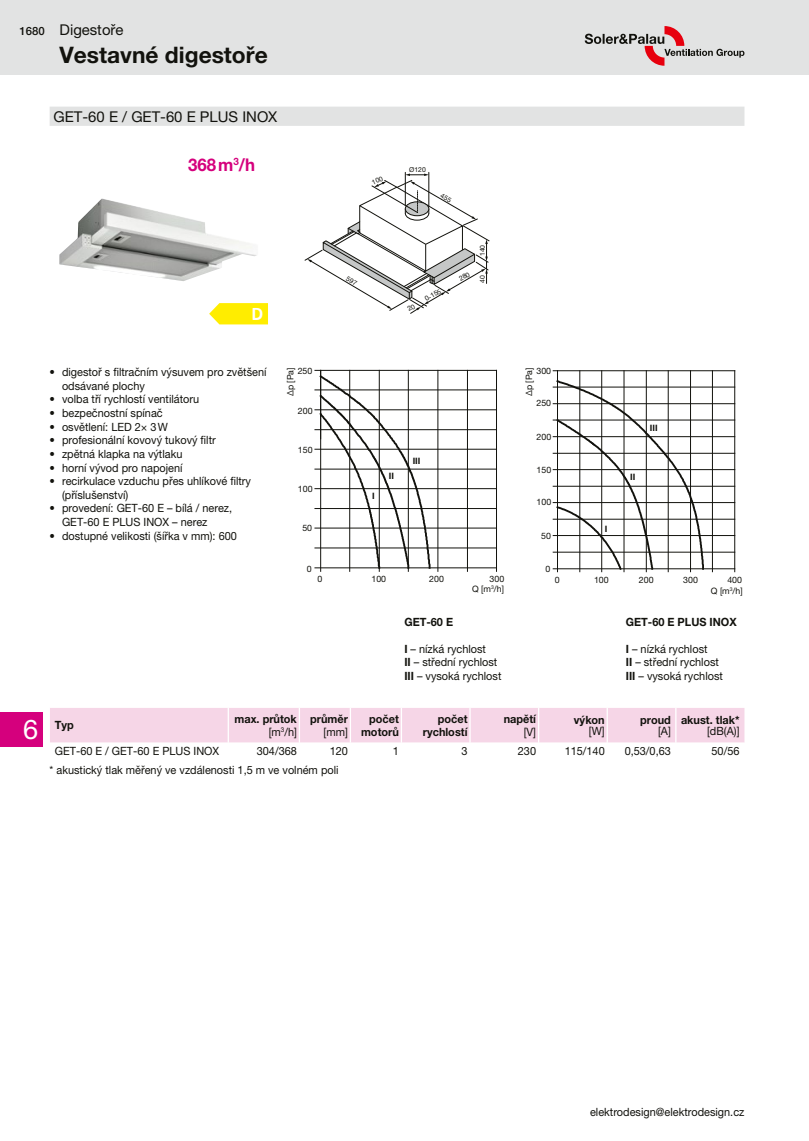
<style>
.page{position:relative;width:809px;height:1141px;background:#fff}
.page>*{position:absolute;margin:0;border:0;box-sizing:border-box;transform-origin:0 0}
.t1{font:27.12px "Helvetica Neue LT Pro";color:#fff}
.t2{font:700 22.75px "Helvetica Neue LT Pro";color:#12120d}
.t3{font:700 19.25px "Calibri";color:#fff;scale:.96 1}
.t4{font:700 17.5px "Helvetica Neue LT Pro";color:#d5007d;scale:.96 1}
.t5{font:14.88px "Helvetica Neue LT Pro";color:#12120d}
.t6{font:11.38px/13.7px "Helvetica Neue LT Pro";color:#12120d;scale:.96 1}
.t7{font:700 11.38px/13.7px "Helvetica Neue LT Pro";color:#12120d;text-align:right;scale:.96 1}
.t8{font:500 11.38px "Helvetica Neue LT Pro";color:#12120d}
.t9{font:8.75px "Helvetica Neue LT Pro";color:#12120d}
.t10{font:700 8.75px "Helvetica Neue LT Pro";color:#12120d}
.t11{font:6.83px "Helvetica Neue LT Pro";color:#12120d}
.s1{font-weight:700}
.s2{font-weight:400}
</style>
<div class="page">
<div style="left:0;top:0;width:809px;height:74px;background:#e2e3e3"></div>
<svg style="left:584px;top:26px;width:160px;height:40px"></svg>
<div style="left:0;top:712px;width:42px;height:35px;background:#d5007d"></div>
<div style="left:50px;top:708px;width:694px;height:35px;background:#f6d6e7"></div>
<div style="left:50px;top:107px;width:694px;height:19px;background:#e2e3e3"></div>
<hr style="left:428px;top:172px;width:1px;height:35px;background:#12120d">
<hr style="left:405px;top:172px;width:1px;height:34px;background:#12120d">
<img style="left:59px;top:198px;width:198px;height:83px">
<svg style="left:209px;top:303px;width:59px;height:21px"></svg>
<hr style="left:553px;top:568px;width:181px;height:1px;background:#12120d">
<hr style="left:557px;top:371px;width:1px;height:201px;background:#12120d">
<hr style="left:601px;top:371px;width:1px;height:201px;background:#12120d">
<hr style="left:646px;top:371px;width:1px;height:201px;background:#12120d">
<hr style="left:690px;top:371px;width:1px;height:201px;background:#12120d">
<hr style="left:553px;top:403px;width:181px;height:1px;background:#12120d">
<hr style="left:553px;top:436px;width:181px;height:1px;background:#12120d">
<hr style="left:553px;top:469px;width:181px;height:1px;background:#12120d">
<hr style="left:553px;top:502px;width:181px;height:1px;background:#12120d">
<hr style="left:553px;top:535px;width:181px;height:1px;background:#12120d">
<hr style="left:579px;top:371px;width:1px;height:201px;background:#12120d">
<hr style="left:623px;top:371px;width:1px;height:201px;background:#12120d">
<hr style="left:668px;top:371px;width:1px;height:201px;background:#12120d">
<hr style="left:553px;top:420px;width:181px;height:1px;background:#12120d">
<hr style="left:553px;top:453px;width:181px;height:1px;background:#12120d">
<hr style="left:553px;top:486px;width:181px;height:1px;background:#12120d">
<hr style="left:553px;top:519px;width:181px;height:1px;background:#12120d">
<hr style="left:553px;top:552px;width:181px;height:1px;background:#12120d">
<svg style="left:555px;top:379px;width:150px;height:192px"></svg>
<hr style="left:734px;top:371px;width:1px;height:201px;background:#12120d">
<hr style="left:712px;top:371px;width:1px;height:201px;background:#12120d">
<hr style="left:553px;top:370px;width:181px;height:1px;background:#12120d">
<hr style="left:553px;top:387px;width:181px;height:1px;background:#12120d">
<hr style="left:315px;top:567px;width:181px;height:1px;background:#12120d">
<hr style="left:320px;top:370px;width:1px;height:201px;background:#12120d">
<hr style="left:379px;top:370px;width:1px;height:201px;background:#12120d">
<hr style="left:437px;top:370px;width:1px;height:201px;background:#12120d">
<hr style="left:496px;top:370px;width:1px;height:201px;background:#12120d">
<hr style="left:315px;top:370px;width:181px;height:1px;background:#12120d">
<hr style="left:315px;top:409px;width:181px;height:1px;background:#12120d">
<hr style="left:315px;top:449px;width:181px;height:1px;background:#12120d">
<hr style="left:315px;top:488px;width:181px;height:1px;background:#12120d">
<hr style="left:315px;top:528px;width:181px;height:1px;background:#12120d">
<hr style="left:349px;top:370px;width:1px;height:201px;background:#12120d">
<hr style="left:408px;top:370px;width:1px;height:201px;background:#12120d">
<hr style="left:467px;top:370px;width:1px;height:201px;background:#12120d">
<hr style="left:315px;top:390px;width:181px;height:1px;background:#12120d">
<hr style="left:315px;top:429px;width:181px;height:1px;background:#12120d">
<hr style="left:315px;top:469px;width:181px;height:1px;background:#12120d">
<hr style="left:315px;top:508px;width:181px;height:1px;background:#12120d">
<hr style="left:315px;top:548px;width:181px;height:1px;background:#12120d">
<svg style="left:318px;top:374px;width:113px;height:196px"></svg>
<svg style="left:304px;top:174px;width:185px;height:140px"></svg>
<p class="t8" style="left:19px;top:25px;width:27px">1680</p>
<h3 class="t5" style="left:60px;top:21px;width:65px">Digestoře</h3>
<h2 class="t2" style="left:60px;top:41px;width:210px">Vestavné digestoře</h2>
<h3 class="t5" style="left:54px;top:107px;width:225px">GET-60 E / GET-60 E PLUS INOX</h3>
<h3 class="t4" style="left:188px;top:154px;width:71px">368m<sup>3</sup>/h</h3>
<p class="t11" style="left:409px;top:166px;width:18px">Ø120</p>
<h3 class="t3" style="left:251px;top:300px;width:14px">D</h3>
<p class="t6" style="left:62px;top:365px;width:214px;text-indent:-12px">• digestoř s filtračním výsuvem pro zvětšení odsávané plochy</p>
<p class="t6" style="left:50px;top:392px;width:157px">• volba tří rychlostí ventilátoru</p>
<p class="t6" style="left:50px;top:406px;width:119px">• bezpečnostní spínač</p>
<p class="t6" style="left:50px;top:420px;width:125px">• osvětlení: LED 2× 3W</p>
<p class="t6" style="left:50px;top:433px;width:175px">• profesionální kovový tukový filtr</p>
<p class="t6" style="left:50px;top:447px;width:140px">• zpětná klapka na výtlaku</p>
<p class="t6" style="left:50px;top:460px;width:140px">• horní vývod pro napojení</p>
<p class="t6" style="left:62px;top:474px;width:198px;text-indent:-12px">• recirkulace vzduchu přes uhlíkové filtry (příslušenství)</p>
<p class="t6" style="left:62px;top:501px;width:179px;text-indent:-12px">• provedení: GET-60 E – bílá / nerez,<br>GET-60 E PLUS INOX – nerez</p>
<p class="t6" style="left:50px;top:529px;width:196px">• dostupné velikosti (šířka v mm): 600</p>
<p class="t9" style="left:298px;top:365px;width:16px">250</p>
<p class="t9" style="left:298px;top:405px;width:16px">200</p>
<p class="t9" style="left:298px;top:444px;width:16px">150</p>
<p class="t9" style="left:298px;top:484px;width:16px">100</p>
<p class="t9" style="left:302px;top:523px;width:11px">50</p>
<p class="t9" style="left:307px;top:563px;width:6px">0</p>
<p class="t9" style="left:285px;top:396px;width:30px;rotate:-90deg">∆p [Pa]</p>
<p class="t11" style="left:423px;top:296px;width:19px;rotate:-30deg">0-155</p>
<p class="t11" style="left:478px;top:256px;width:12px;rotate:-90deg">041</p>
<p class="t11" style="left:478px;top:283px;width:9px;rotate:-90deg">04</p>
<p class="t10" style="left:372px;top:491px;width:4px">I</p>
<p class="t10" style="left:389px;top:470px;width:7px">II</p>
<p class="t10" style="left:413px;top:456px;width:9px">III</p>
<p class="t9" style="left:317px;top:573px;width:6px">0</p>
<p class="t9" style="left:371px;top:573px;width:16px">100</p>
<p class="t9" style="left:429px;top:573px;width:16px">200</p>
<p class="t9" style="left:489px;top:573px;width:16px">300</p>
<p class="t9" style="left:472px;top:584px;width:33px">Q [m<sup>3</sup>/h]</p>
<p class="t7" style="left:404px;top:614px;width:52px">GET-60 E</p>
<p class="t6" style="left:404px;top:642px;width:103px"><span class="s1">I</span> – nízká rychlost<br><span class="s1">II</span> – střední rychlost<br><span class="s1">III</span> – vysoká rychlost</p>
<p class="t9" style="left:524px;top:396px;width:30px;rotate:-90deg">∆p [Pa]</p>
<p class="t9" style="left:536px;top:366px;width:16px">300</p>
<p class="t9" style="left:536px;top:397px;width:16px">250</p>
<p class="t9" style="left:536px;top:431px;width:16px">200</p>
<p class="t9" style="left:536px;top:465px;width:16px">150</p>
<p class="t9" style="left:536px;top:497px;width:16px">100</p>
<p class="t9" style="left:541px;top:530px;width:11px">50</p>
<p class="t9" style="left:545px;top:563px;width:6px">0</p>
<p class="t10" style="left:605px;top:524px;width:4px">I</p>
<p class="t10" style="left:650px;top:422px;width:9px">III</p>
<p class="t10" style="left:630px;top:472px;width:7px">II</p>
<p class="t9" style="left:555px;top:575px;width:6px">0</p>
<p class="t9" style="left:594px;top:575px;width:16px">100</p>
<p class="t9" style="left:639px;top:575px;width:16px">200</p>
<p class="t9" style="left:683px;top:575px;width:16px">300</p>
<p class="t9" style="left:727px;top:575px;width:16px">400</p>
<p class="t9" style="left:711px;top:585px;width:33px">Q [m<sup>3</sup>/h]</p>
<p class="t7" style="left:626px;top:614px;width:117px">GET-60 E PLUS INOX</p>
<p class="t6" style="left:626px;top:642px;width:103px"><span class="s1">I</span> – nízká rychlost<br><span class="s1">II</span> – střední rychlost<br><span class="s1">III</span> – vysoká rychlost</p>
<h1 class="t1" style="left:23px;top:713px;width:17px">6</h1>
<p class="t7" style="left:55px;top:718px;width:21px">Typ</p>
<p class="t7" style="left:234px;top:711px;width:66px">max. průtok <span class="s2">[m</span><sup>3</sup><span class="s2">/h]</span></p>
<p class="t7" style="left:310px;top:711px;width:41px">průměr</p>
<p class="t6" style="left:323px;top:725px;width:27px">[mm]</p>
<p class="t7" style="left:361px;top:711px;width:41px">počet motorů</p>
<p class="t7" style="left:423px;top:711px;width:48px">počet rychlostí</p>
<p class="t7" style="left:504px;top:711px;width:35px">napětí</p>
<p class="t6" style="left:524px;top:725px;width:14px">[V]</p>
<p class="t7" style="left:574px;top:712px;width:34px">výkon</p>
<p class="t6" style="left:589px;top:724px;width:18px">[W]</p>
<p class="t7" style="left:640px;top:712px;width:34px">proud</p>
<p class="t6" style="left:658px;top:724px;width:15px">[A]</p>
<p class="t7" style="left:681px;top:712px;width:62px">akust. tlak*</p>
<p class="t6" style="left:707px;top:724px;width:35px">[dB(A)]</p>
<p class="t6" style="left:55px;top:744px;width:173px">GET-60 E / GET-60 E PLUS INOX</p>
<p class="t6" style="left:257px;top:744px;width:43px">304/368</p>
<p class="t6" style="left:330px;top:744px;width:20px">120</p>
<p class="t6" style="left:393px;top:744px;width:8px">1</p>
<p class="t6" style="left:461px;top:744px;width:8px">3</p>
<p class="t6" style="left:518px;top:744px;width:20px">230</p>
<p class="t6" style="left:564px;top:744px;width:43px">115/140</p>
<p class="t6" style="left:624px;top:744px;width:50px">0,53/0,63</p>
<p class="t6" style="left:711px;top:744px;width:31px">50/56</p>
<p class="t6" style="left:50px;top:763px;width:302px">* akustický tlak měřený ve vzdálenosti 1,5 m ve volném poli</p>
<p class="t6" style="left:590px;top:1105px;width:162px">elektrodesign@elektrodesign.cz</p>
</div>
